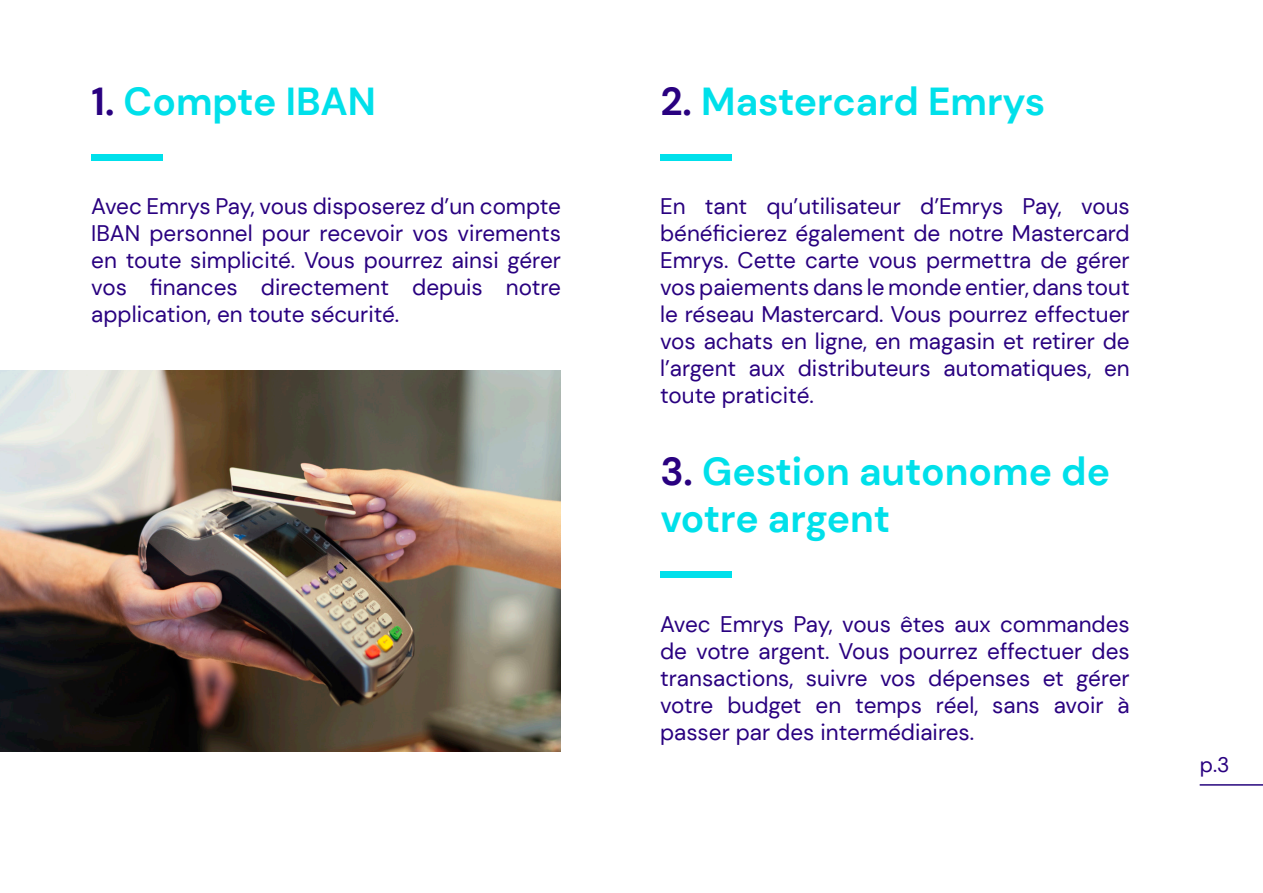
<style>
.page{position:relative;width:1263px;height:893px;background:#fff}
.page>*{position:absolute;margin:0;border:0;box-sizing:border-box;transform-origin:0 0}
.t1{font:700 39px/46.8px "DM Sans";color:#00e0ea}
.t2{font:22.5px/27px "DM Sans";color:#290180;text-align:justify}
.t3{font:21px "DM Sans";color:#290180}
.s1{color:#290180}
</style>
<div class="page">
<hr style="left:1200px;top:784px;width:63px;height:2px;background:#26057d">
<div style="left:91px;top:155px;width:72px;height:6px;background:#00e0eb"></div>
<div style="left:660px;top:155px;width:71px;height:6px;background:#00e0eb"></div>
<div style="left:660px;top:571px;width:71px;height:7px;background:#00e0eb"></div>
<img style="left:0;top:371px;width:561px;height:380px">
<p class="t1" style="left:92px;top:78px;width:286px"><span class="s1">1.</span> Compte IBAN</p>
<p class="t1" style="left:660px;top:78px;width:387px"><span class="s1">2.</span> Mastercard Emrys</p>
<p class="t2" style="left:91px;top:192px;width:471px">Avec Emrys Pay, vous disposerez d’un compte IBAN personnel pour recevoir vos virements en toute simplicité. Vous pourrez ainsi gérer vos finances directement depuis notre application, en toute sécurité.</p>
<p class="t2" style="left:660px;top:192px;width:471px">En tant qu’utilisateur d’Emrys Pay, vous bénéficierez également de notre Mastercard Emrys. Cette carte vous permettra de gérer vos paiements dans le monde entier, dans tout le réseau Mastercard. Vous pourrez effectuer vos achats en ligne, en magasin et retirer de l’argent aux distributeurs automatiques, en toute praticité.</p>
<p class="t1" style="left:660px;top:448px;width:451px"><span class="s1">3.</span> Gestion autonome de votre argent</p>
<p class="t2" style="left:660px;top:610px;width:471px">Avec Emrys Pay, vous êtes aux commandes de votre argent. Vous pourrez effectuer des transactions, suivre vos dépenses et gérer votre budget en temps réel, sans avoir à passer par des intermédiaires.</p>
<p class="t3" style="left:1200px;top:752px;width:31px">p.3</p>
</div>
